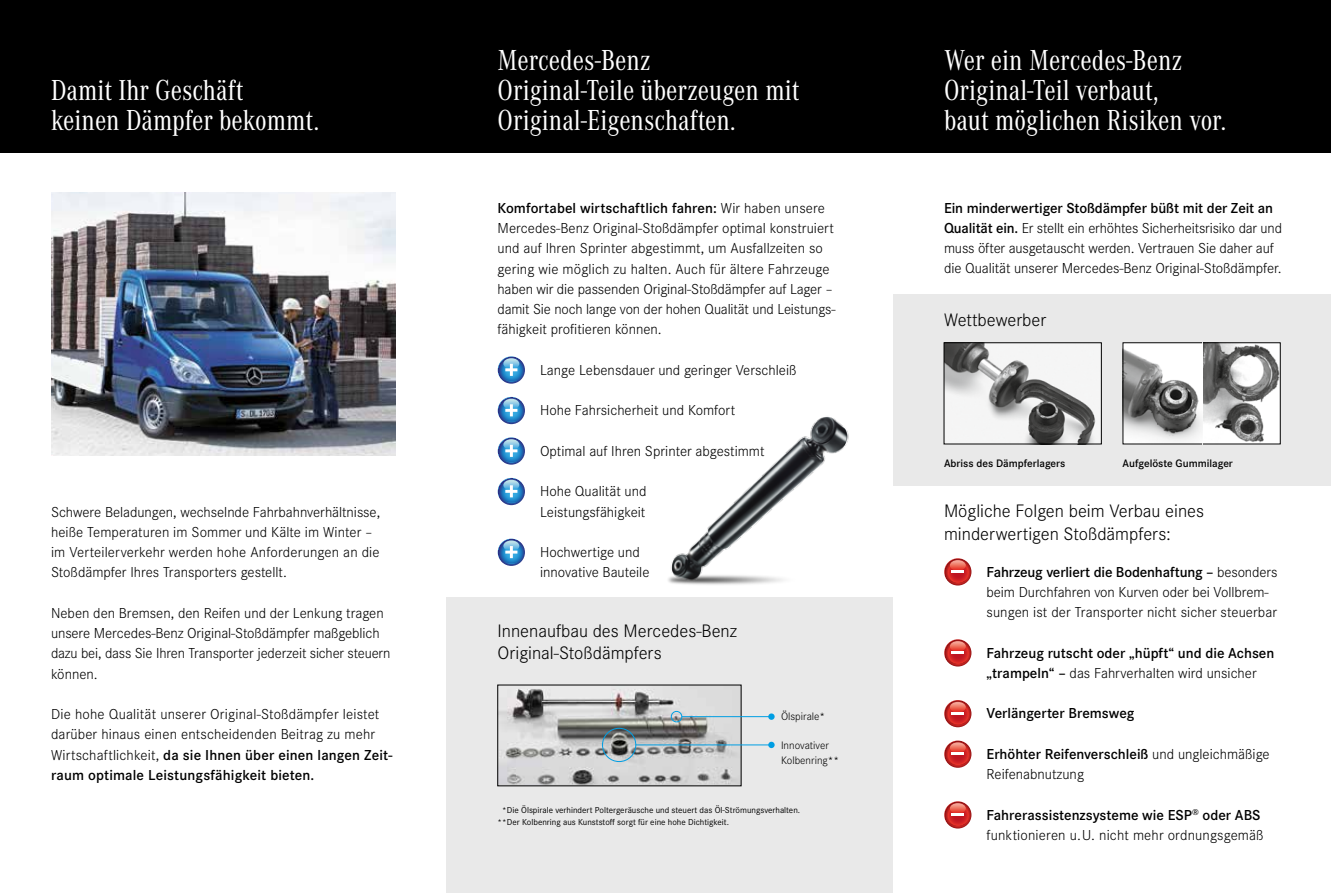
<style>
.page{position:relative;width:1331px;height:893px;background:#fff}
.page>*{position:absolute;margin:0;border:0;box-sizing:border-box;transform-origin:0 0}
.t1{font:30px/30px "Corporate A Con";color:#fff}
.t2{font:300 18.75px/22.5px "Corporate S";color:#000}
.t3{font:300 15px/20.2px "Corporate S";color:#000}
.t4{font:600 15px/20.2px "Corporate S";color:#000}
.t5{font:600 11.25px "Corporate S";color:#000}
.t6{font:300 11.25px/15.1px "Corporate S";color:#000}
.t7{font:9px/12.1px "Corporate S";color:#000}
.s1{font-weight:600}
.s2{font-weight:300}
</style>
<div class="page">
<img style="left:51px;top:193px;width:344px;height:263px">
<div style="left:0;top:0;width:1331px;height:152px;background:#000"></div>
<div style="left:446px;top:598px;width:447px;height:295px;background:#e9e9e9"></div>
<img style="left:499px;top:687px;width:240px;height:97px">
<svg style="left:768px;top:713px;width:7px;height:7px"></svg>
<hr style="left:682px;top:716px;width:89px;height:1px;background:#009ee3">
<div style="left:671px;top:711px;width:11px;height:11px;border:1px solid #009ee3;border-radius:50%"></div>
<div style="left:768px;top:742px;width:7px;height:6px;background:#009ee3;border-radius:50%"></div>
<hr style="left:636px;top:744px;width:135px;height:1px;background:#009ee3">
<div style="left:602px;top:728px;width:34px;height:34px;border:1px solid #009ee3;border-radius:50%"></div>
<img style="left:633px;top:416px;width:236px;height:182px">
<div style="left:893px;top:295px;width:438px;height:191px;background:#e9e9e9"></div>
<svg style="left:498px;top:356px;width:27px;height:28px"></svg>
<svg style="left:502px;top:358px;width:19px;height:24px"></svg>
<svg style="left:498px;top:397px;width:27px;height:27px"></svg>
<svg style="left:502px;top:399px;width:19px;height:23px"></svg>
<svg style="left:498px;top:437px;width:27px;height:28px"></svg>
<svg style="left:502px;top:439px;width:19px;height:24px"></svg>
<svg style="left:498px;top:478px;width:27px;height:27px"></svg>
<svg style="left:502px;top:480px;width:19px;height:23px"></svg>
<svg style="left:498px;top:539px;width:27px;height:27px"></svg>
<svg style="left:502px;top:540px;width:19px;height:24px"></svg>
<svg style="left:944px;top:558px;width:27px;height:27px"></svg>
<svg style="left:948px;top:579px;width:19px;height:4px"></svg>
<svg style="left:950px;top:560px;width:16px;height:13px"></svg>
<svg style="left:944px;top:639px;width:27px;height:27px"></svg>
<svg style="left:948px;top:660px;width:19px;height:4px"></svg>
<svg style="left:950px;top:641px;width:16px;height:13px"></svg>
<svg style="left:944px;top:700px;width:27px;height:27px"></svg>
<svg style="left:948px;top:702px;width:19px;height:23px"></svg>
<svg style="left:944px;top:740px;width:27px;height:28px"></svg>
<svg style="left:948px;top:761px;width:19px;height:5px"></svg>
<svg style="left:950px;top:742px;width:16px;height:13px"></svg>
<svg style="left:944px;top:801px;width:27px;height:27px"></svg>
<svg style="left:948px;top:822px;width:19px;height:4px"></svg>
<svg style="left:950px;top:803px;width:16px;height:13px"></svg>
<img style="left:1125px;top:344px;width:153px;height:98px">
<img style="left:946px;top:344px;width:153px;height:98px">
<h1 class="t1" style="left:51px;top:73px;width:270px">Damit Ihr Geschäft keinen Dämpfer bekommt.</h1>
<p class="t3" style="left:51px;top:502px;width:331px">Schwere Beladungen, wechselnde Fahrbahnverhältnisse, heiße Temperaturen im Sommer und Kälte im Winter – im Verteilerverkehr werden hohe Anforderungen an die Stoßdämpfer Ihres Transporters gestellt.</p>
<p class="t3" style="left:51px;top:603px;width:341px">Neben den Bremsen, den Reifen und der Lenkung tragen unsere Mercedes-Benz Original-Stoßdämpfer maßgeblich dazu bei, dass Sie Ihren Transporter jederzeit sicher steuern können.</p>
<p class="t3" style="left:51px;top:704px;width:343px">Die hohe Qualität unserer Original-Stoßdämpfer leistet darüber hinaus einen entscheidenden Beitrag zu mehr Wirtschaftlichkeit, <span class="s1">da sie Ihnen über einen langen Zeit&shy;raum optimale Leistungsfähigkeit bieten.</span></p>
<h1 class="t1" style="left:497px;top:43px;width:303px">Mercedes-Benz<br>Original-Teile überzeugen mit<br>Original-Eigenschaften.</h1>
<p class="t3" style="left:497px;top:198px;width:339px"><span class="s1">Komfortabel wirtschaftlich fahren:</span> Wir haben unsere Mercedes-Benz Original-Stoßdämpfer optimal konstruiert und auf Ihren Sprinter abgestimmt, um Ausfallzeiten so gering wie möglich zu halten. Auch für ältere Fahrzeuge haben wir die passenden Original-Stoßdämpfer auf Lager – damit Sie noch lange von der hohen Qualität und Leistungs&shy;fähigkeit profitieren können.</p>
<p class="t3" style="left:540px;top:360px;width:258px">Lange Lebensdauer und geringer Verschleiß</p>
<p class="t3" style="left:540px;top:400px;width:197px">Hohe Fahrsicherheit und Komfort</p>
<p class="t3" style="left:540px;top:441px;width:226px">Optimal auf Ihren Sprinter abgestimmt</p>
<p class="t3" style="left:540px;top:481px;width:108px">Hohe Qualität und<br>Leistungsfähigkeit</p>
<p class="t3" style="left:540px;top:542px;width:111px">Hochwertige und innovative Bauteile</p>
<p class="t2" style="left:497px;top:619px;width:241px">Innenaufbau des Mercedes-Benz<br>Original-Stoßdämpfers</p>
<p class="t6" style="left:781px;top:709px;width:46px">Ölspirale*</p>
<p class="t6" style="left:781px;top:737px;width:60px">Innovativer<br>Kolbenring**</p>
<p class="t7" style="left:497px;top:804px;width:304px;text-indent:4px">*Die Ölspirale verhindert Poltergeräusche und steuert das Öl-Strömungsverhalten. **Der Kolbenring aus Kunststoff sorgt für eine hohe Dichtigkeit.</p>
<h1 class="t1" style="left:944px;top:43px;width:284px">Wer ein Mercedes-Benz<br>Original-Teil verbaut,<br>baut möglichen Risiken vor.</h1>
<p class="t3" style="left:944px;top:198px;width:339px"><span class="s1">Ein minderwertiger Stoßdämpfer büßt mit der Zeit an Qualität ein.</span> Er stellt ein erhöhtes Sicherheitsrisiko dar und muss öfter ausgetauscht werden. Vertrauen Sie daher auf die Qualität unserer Mercedes-Benz Original-Stoßdämpfer.</p>
<p class="t2" style="left:944px;top:308px;width:104px">Wettbewerber</p>
<p class="t5" style="left:944px;top:456px;width:123px">Abriss des Dämpferlagers</p>
<p class="t5" style="left:1123px;top:456px;width:112px">Aufgelöste Gummilager</p>
<p class="t2" style="left:944px;top:500px;width:262px">Mögliche Folgen beim Verbau eines minderwertigen Stoßdämpfers:</p>
<p class="t3" style="left:986px;top:562px;width:292px"><span class="s1">Fahrzeug verliert die Bodenhaftung –</span> besonders beim Durchfahren von Kurven oder bei Vollbrem&shy;sungen ist der Transporter nicht sicher steuerbar</p>
<p class="t4" style="left:986px;top:643px;width:289px">Fahrzeug rutscht oder „hüpft“ und die Achsen „trampeln“ – <span class="s2">das Fahrverhalten wird unsicher</span></p>
<p class="t4" style="left:986px;top:704px;width:149px">Verlängerter Bremsweg</p>
<p class="t3" style="left:986px;top:744px;width:285px"><span class="s1">Erhöhter Reifenverschleiß</span> und ungleichmäßige<br>Reifenabnutzung</p>
<p class="t3" style="left:986px;top:805px;width:279px"><span class="s1">Fahrerassistenzsysteme wie ESP</span><sup>®</sup> <span class="s1">oder ABS </span>funktionieren u.U. nicht mehr ordnungsgemäß</p>
</div>
